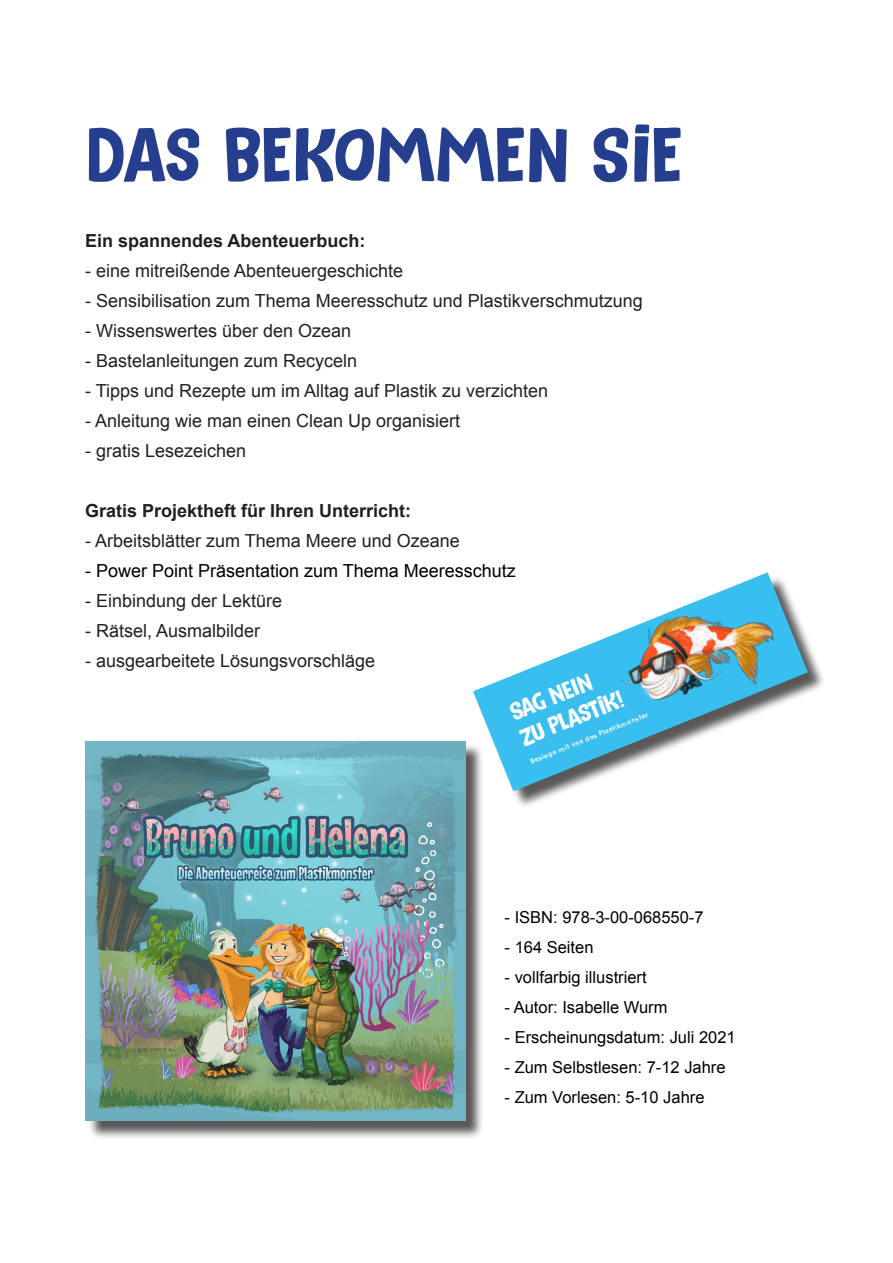
<style>
.page{position:relative;width:893px;height:1263px;background:#fff}
.page>*{position:absolute;margin:0;border:0;box-sizing:border-box;transform-origin:0 0}
.t1{font:76.5px "Reality Check II";letter-spacing:-.025em;color:#253f8e}
.t2{font:24.75px/27.6px "Reality Check II";color:#fff}
.t3{font:18px "Arial";color:#231f20}
.t4{font:700 18px "Arial";color:#231f20}
.t5{font:18px "Arial";color:#000}
.t6{font:16.5px "Arial";color:#000}
.t7{font:700 7.35px "Quicksand";color:#fff}
</style>
<div class="page">
<div style="left:88px;top:743px;width:396px;height:396px;background:#231f20;opacity:.75"></div>
<img style="left:86px;top:741px;width:379px;height:380px">
<div style="left:476px;top:576px;width:350px;height:233px;background:#231f20;opacity:.75"></div>
<svg style="left:473px;top:572px;width:335px;height:219px"></svg>
<img style="left:593px;top:576px;width:202px;height:159px">
<p class="t1" style="left:85px;top:113px;width:599px">DAS BEKOMMEN SIE</p>
<p class="t4" style="left:85px;top:229px;width:282px">Ein spannendes Abenteuerbuch:</p>
<p class="t3" style="left:85px;top:259px;width:320px">- eine mitreißende Abenteuergeschichte</p>
<p class="t3" style="left:85px;top:289px;width:559px">- Sensibilisation zum Thema Meeresschutz und Plastikverschmutzung</p>
<p class="t3" style="left:85px;top:319px;width:268px">- Wissenswertes über den Ozean</p>
<p class="t3" style="left:85px;top:349px;width:274px">- Bastelanleitungen zum Recyceln</p>
<p class="t3" style="left:85px;top:379px;width:465px">- Tipps und Rezepte um im Alltag auf Plastik zu verzichten</p>
<p class="t3" style="left:85px;top:409px;width:377px">- Anleitung wie man einen Clean Up organisiert</p>
<p class="t3" style="left:85px;top:439px;width:163px">- gratis Lesezeichen</p>
<p class="t4" style="left:85px;top:499px;width:328px">Gratis Projektheft für Ihren Unterricht:</p>
<p class="t3" style="left:85px;top:529px;width:376px">- Arbeitsblätter zum Thema Meere und Ozeane</p>
<p class="t5" style="left:85px;top:559px;width:432px">- Power Point Präsentation zum Thema Meeresschutz</p>
<p class="t3" style="left:85px;top:589px;width:199px">- Einbindung der Lektüre</p>
<p class="t3" style="left:85px;top:619px;width:177px">- Rätsel, Ausmalbilder</p>
<p class="t3" style="left:85px;top:649px;width:292px">- ausgearbeitete Lösungsvorschläge</p>
<p class="t2" style="left:506px;top:701px;width:111px;rotate:-22deg">SAG NEIN<br>ZU PLASTIK!</p>
<p class="t7" style="left:529px;top:757px;width:128px;rotate:-22deg">Besiege mit uns das Plastikmonster</p>
<p class="t6" style="left:505px;top:907px;width:201px">- ISBN: 978-3-00-068550-7</p>
<p class="t6" style="left:505px;top:937px;width:90px">- 164 Seiten</p>
<p class="t6" style="left:505px;top:967px;width:144px">- vollfarbig illustriert</p>
<p class="t6" style="left:505px;top:997px;width:164px">- Autor: Isabelle Wurm</p>
<p class="t6" style="left:505px;top:1027px;width:233px">- Erscheinungsdatum: Juli 2021</p>
<p class="t6" style="left:505px;top:1057px;width:223px">- Zum Selbstlesen: 7-12 Jahre</p>
<p class="t6" style="left:505px;top:1087px;width:201px">- Zum Vorlesen: 5-10 Jahre</p>
</div>
